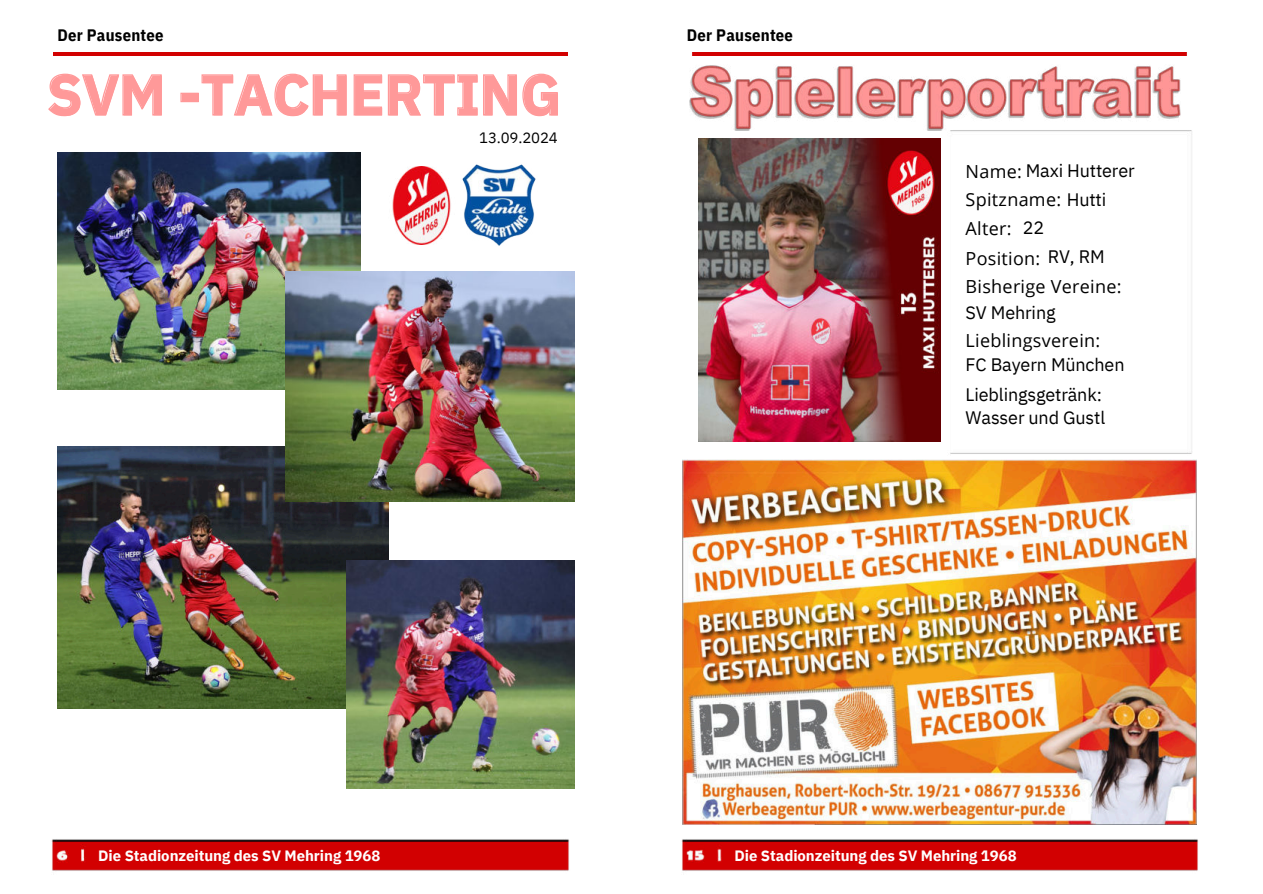
<style>
.page{position:relative;width:1263px;height:894px;background:#fff}
.page>*{position:absolute;margin:0;border:0;box-sizing:border-box;transform-origin:0 0}
.t1{font:700 57.15px "IBM Plex Sans";letter-spacing:-.01em;color:#f99}
.t2{font:18px/22.5px "IBM Plex Sans";letter-spacing:-.01em;color:#000}
.t3{font:18px "Open Sans";letter-spacing:.015em;color:#000}
.t4{font:700 16.5px "IBM Plex Sans Cond";letter-spacing:.015em;color:#000}
.t5{font:700 15px "IBM Plex Sans";letter-spacing:-.005em;color:#fff}
.t6{font:15px "IBM Plex Sans";letter-spacing:-.01em;color:#000}
.s1{font-family:"Open Sans"}
.s2{font-family:"IBM Plex Sans"}
</style>
<div class="page">
<hr style="left:53px;top:52px;width:515px;height:3px;background:#d20000">
<img style="left:52px;top:839px;width:517px;height:32px">
<hr style="left:692px;top:52px;width:495px;height:4px;background:#d20001">
<img style="left:682px;top:839px;width:516px;height:32px">
<img style="left:682px;top:459px;width:515px;height:364px">
<img style="left:683px;top:65px;width:514px;height:396px">
<img style="left:57px;top:446px;width:331px;height:261px">
<img style="left:57px;top:152px;width:304px;height:237px">
<img style="left:285px;top:271px;width:289px;height:230px">
<img style="left:346px;top:560px;width:228px;height:228px">
<img style="left:392px;top:167px;width:59px;height:77px">
<img style="left:462px;top:164px;width:74px;height:82px">
<svg style="left:48px;top:73px;width:510px;height:44px"></svg>
<p class="t4" style="left:57px;top:22px;width:108px">Der Pausentee</p>
<p class="t4" style="left:687px;top:22px;width:108px">Der Pausentee</p>
<h1 class="t1" style="left:48px;top:50px;width:516px">SVM -TACHERTING</h1>
<p class="t6" style="left:479px;top:127px;width:80px">13.09.2024</p>
<p class="t2" style="left:966px;top:158px;width:171px"><span class="s1">Name:</span> Maxi Hutterer</p>
<p class="t3" style="left:966px;top:187px;width:142px">Spitzname: <span class="s2">Hutti</span></p>
<p class="t2" style="left:1023px;top:215px;width:23px">22</p>
<p class="t3" style="left:966px;top:245px;width:141px">Position: <span class="s2">RV, RM</span></p>
<p class="t2" style="left:966px;top:300px;width:91px">SV Mehring</p>
<p class="t3" style="left:966px;top:328px;width:136px">Lieblingsverein:</p>
<p class="t3" style="left:966px;top:216px;width:47px">Alter:</p>
<p class="t3" style="left:966px;top:274px;width:157px">Bisherige Vereine:</p>
<p class="t2" style="left:966px;top:351px;width:160px">FC Bayern München</p>
<p class="t2" style="left:966px;top:382px;width:141px">Lieblingsgetränk:<br>Wasser und Gustl</p>
<p class="t5" style="left:98px;top:843px;width:284px">Die Stadionzeitung des SV Mehring 1968</p>
<p class="t5" style="left:735px;top:843px;width:284px">Die Stadionzeitung des SV Mehring 1968</p>
</div>
